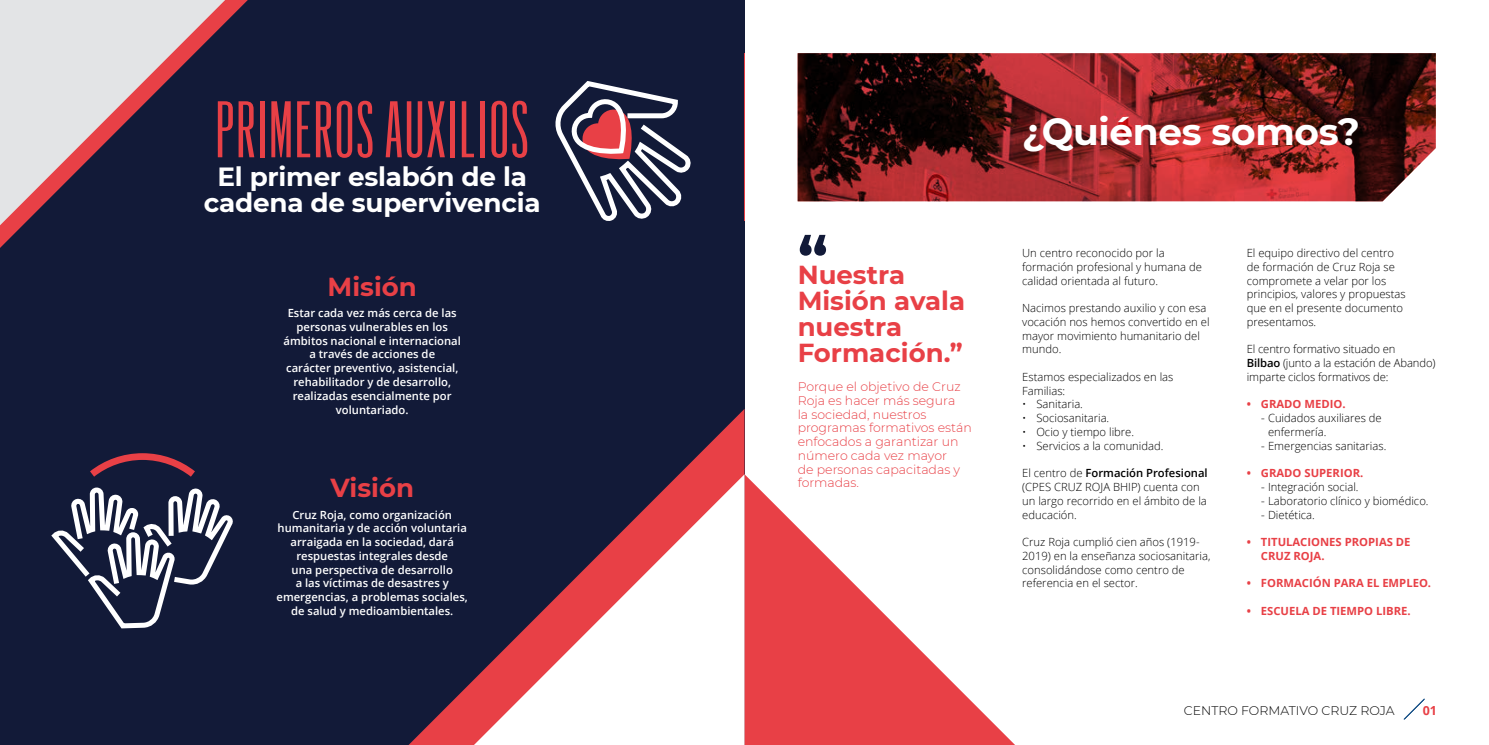
<style>
.page{position:relative;width:1489px;height:745px;background:#fff}
.page>*{position:absolute;margin:0;border:0;box-sizing:border-box;transform-origin:0 0}
.t1{font:78.25px "Graphik XXX Cond";letter-spacing:.03em;color:#e84046}
.t2{font:700 61.25px "Montserrat";color:#121a38}
.t3{font:700 37.5px "Montserrat";letter-spacing:-.01em;color:#fff}
.t4{font:700 26.25px/26.2px "Montserrat";letter-spacing:-.01em;color:#fff;text-align:center}
.t5{font:700 26px/26px "Montserrat";color:#e84046}
.t6{font:300 12.5px/13.8px "Montserrat";color:#e84046}
.t7{font:300 12.5px "Montserrat";color:#000}
.t8{font:700 12.5px "Open Sans";color:#e84046}
.t9{font:300 11.25px/13.8px "Open Sans";color:#000}
.t10{font:600 11.25px/13.8px "Open Sans";color:#fff;text-align:center}
.t11{font:700 11.25px/13.8px "Open Sans";color:#e84046}
.s1{font-weight:600}
.s2{font-family:"Montserrat"}
</style>
<div class="page">
<svg style="left:1403px;top:698px;width:21px;height:21px"></svg>
<div style="left:0;top:0;width:744px;height:744px;background:#121a38"></div>
<img style="left:797px;top:53px;width:638px;height:148px">
<svg style="left:0;top:0;width:248px;height:248px"></svg>
<svg style="left:0;top:0;width:225px;height:225px"></svg>
<svg style="left:409px;top:409px;width:335px;height:335px"></svg>
<svg style="left:744px;top:474px;width:270px;height:270px"></svg>
<svg style="left:474px;top:474px;width:270px;height:270px"></svg>
<svg style="left:555px;top:81px;width:134px;height:140px"></svg>
<svg style="left:51px;top:453px;width:182px;height:176px"></svg>
<h1 class="t1" style="left:216px;top:83px;width:314px">PRIMEROS AUXILIOS</h1>
<h3 class="t4" style="left:204px;top:162px;width:338px">El primer eslabón de la cadena de supervivencia</h3>
<h3 class="t5" style="left:327px;top:272px;width:91px">Misión</h3>
<p class="t10" style="left:283px;top:306px;width:179px">Estar cada vez más cerca de las personas vulnerables en los ámbitos nacional e internacional a través de acciones de<br>carácter preventivo, asistencial, rehabilitador y de desarrollo, realizadas esencialmente por voluntariado.</p>
<h3 class="t5" style="left:330px;top:473px;width:85px">Visión</h3>
<p class="t10" style="left:276px;top:507px;width:193px">Cruz Roja, como organización humanitaria y de acción voluntaria arraigada en la sociedad, dará respuestas integrales desde<br>una perspectiva de desarrollo<br>a las víctimas de desastres y emergencias, a problemas sociales, de salud y medioambientales.</p>
<h2 class="t2" style="left:797px;top:214px;width:32px">“</h2>
<h3 class="t5" style="left:797px;top:260px;width:169px">Nuestra<br>Misión avala nuestra<br>Formación.”</h3>
<p class="t6" style="left:797px;top:379px;width:176px">Porque el objetivo de Cruz<br>Roja es hacer más segura<br>la sociedad, nuestros programas formativos están enfocados a garantizar un número cada vez mayor<br>de personas capacitadas y formadas.</p>
<h3 class="t3" style="left:1022px;top:105px;width:339px">¿Quiénes somos?</h3>
<p class="t9" style="left:1022px;top:245px;width:181px">Un centro reconocido por la formación profesional y humana de calidad orientada al futuro.</p>
<p class="t9" style="left:1022px;top:300px;width:189px">Nacimos prestando auxilio y con esa vocación nos hemos convertido en el mayor movimiento humanitario del mundo.</p>
<p class="t9" style="left:1022px;top:369px;width:153px">Estamos especializados en las<br>Familias:</p>
<p class="t9" style="left:1022px;top:397px;width:62px">• Sanitaria.</p>
<p class="t9" style="left:1022px;top:410px;width:89px">• Sociosanitaria.</p>
<p class="t9" style="left:1022px;top:424px;width:113px">• Ocio y tiempo libre.</p>
<p class="t9" style="left:1022px;top:438px;width:143px">• Servicios a la comunidad.</p>
<p class="t9" style="left:1022px;top:465px;width:187px">El centro de <span class="s1">Formación Profesional </span>(CPES CRUZ ROJA BHIP) cuenta con un largo recorrido en el ámbito de la educación.</p>
<p class="t9" style="left:1022px;top:534px;width:190px">Cruz Roja cumplió cien años (1919-<br>2019) en la enseñanza sociosanitaria, consolidándose como centro de referencia en el sector.</p>
<p class="t9" style="left:1246px;top:246px;width:161px">El equipo directivo del centro de formación de Cruz Roja se compromete a velar por los principios, valores y propuestas que en el presente documento presentamos.</p>
<p class="t9" style="left:1246px;top:342px;width:190px">El centro formativo situado en<br><span class="s1">Bilbao</span> (junto a la estación de Abando) imparte ciclos formativos de:</p>
<p class="t11" style="left:1246px;top:397px;width:100px">• GRADO MEDIO.</p>
<p class="t9" style="left:1267px;top:410px;width:115px;text-indent:-7px"><span class="s2">-</span> Cuidados auxiliares de enfermería.</p>
<p class="t9" style="left:1260px;top:438px;width:127px"><span class="s2">-</span> Emergencias sanitarias.</p>
<p class="t11" style="left:1246px;top:465px;width:118px">• GRADO SUPERIOR.</p>
<p class="t9" style="left:1260px;top:479px;width:99px"><span class="s2">-</span> Integración social.</p>
<p class="t9" style="left:1260px;top:493px;width:169px"><span class="s2">-</span> Laboratorio clínico y biomédico.</p>
<p class="t9" style="left:1260px;top:507px;width:55px"><span class="s2">-</span> Dietética.</p>
<p class="t11" style="left:1260px;top:534px;width:151px;text-indent:-14px">• TITULACIONES PROPIAS DE<br>CRUZ ROJA.</p>
<p class="t11" style="left:1246px;top:575px;width:186px">• FORMACIÓN PARA EL EMPLEO.</p>
<p class="t11" style="left:1246px;top:603px;width:165px">• ESCUELA DE TIEMPO LIBRE.</p>
<p class="t7" style="left:1183px;top:701px;width:212px">CENTRO FORMATIVO CRUZ ROJA</p>
<p class="t8" style="left:1422px;top:701px;width:16px">01</p>
</div>
